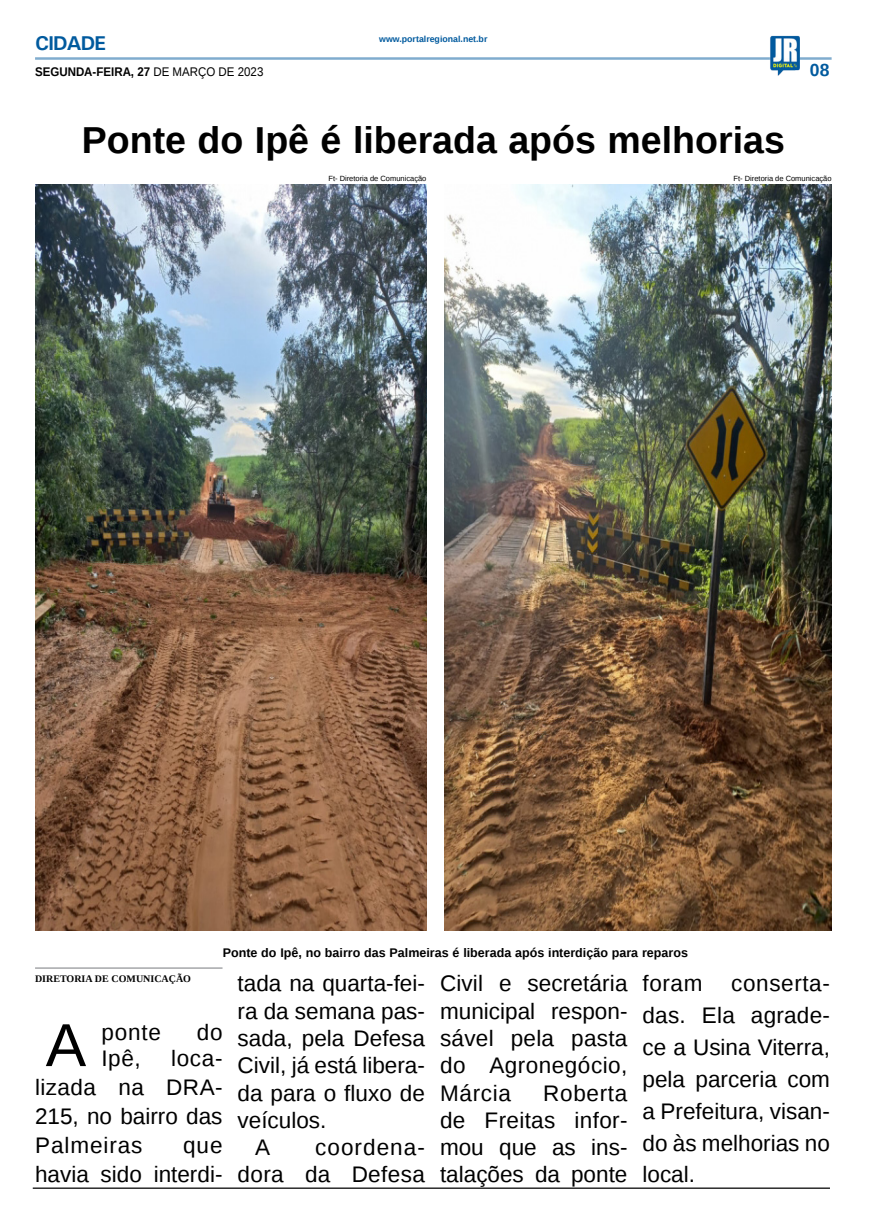
<style>
.page{position:relative;width:869px;height:1223px;background:#fff}
.page>*{position:absolute;margin:0;border:0;box-sizing:border-box;transform-origin:0 0}
.MATÉRIA{font:60.62px "Liberation Sans";color:#000}
.TÍTULO{font:700 37.5px "Liberation Sans";color:#000}
.MATÉRIA-2{font:22.5px/27.2px "Liberation Sans";color:#000;text-align:justify}
.TITULO_PG{font:700 20px "Univers";letter-spacing:-.04em;color:#005a9e}
.TÍTULO-2{font:700 17.5px "Liberation Sans";color:#005a9e}
.LEGENDA{font:700 12.5px "Liberation Sans";color:#000}
.LEGENDA-2{font:700 12.5px "Liberation Sans";color:#000;scale:.92 1}
.CRÉDITO_NOME{font:700 10px "Liberation Serif";color:#000}
.DATA_PG{font:700 8.75px "Liberation Sans";color:#005a9e}
.CRÉDITO_FOTO{font:7.5px "Liberation Sans";color:#000}
.s1{font-weight:400}
</style>
<div class="page">
<hr style="left:35px;top:57px;width:796px;height:3px;background:#005a9e">
<img style="left:769px;top:36px;width:30px;height:40px">
<hr style="left:33px;top:1187px;width:796px;height:1px;background:#000">
<img style="left:35px;top:184px;width:391px;height:746px">
<img style="left:444px;top:184px;width:387px;height:746px">
<hr style="left:35px;top:967px;width:187px;height:1px;background:#939598">
<p class="TITULO_PG" style="left:35px;top:31px;width:72px">CIDADE</p>
<p class="LEGENDA-2" style="left:35px;top:63px;width:249px">SEGUNDA-FEIRA, 27 <span class="s1">DE MARÇO DE 2023</span></p>
<p class="DATA_PG" style="left:379px;top:33px;width:110px">www.portalregional.net.br</p>
<p class="TÍTULO" style="left:82px;top:114px;width:704px">Ponte do Ipê é liberada após melhorias</p>
<p class="TÍTULO-2" style="left:809px;top:58px;width:21px">08</p>
<p class="CRÉDITO_FOTO" style="left:328px;top:174px;width:99px">Ft- Diretoria de Comunicação</p>
<p class="CRÉDITO_FOTO" style="left:733px;top:174px;width:99px">Ft- Diretoria de Comunicação</p>
<p class="LEGENDA" style="left:223px;top:944px;width:466px">Ponte do Ipê, no bairro das Palmeiras é liberada após interdição para reparos</p>
<p class="CRÉDITO_NOME" style="left:35px;top:971px;width:157px">DIRETORIA DE COMUNICAÇÃO</p>
<p class="MATÉRIA" style="left:46px;top:1010px;width:42px">A</p>
<p class="MATÉRIA-2" style="left:101px;top:1019px;width:61px">ponte</p>
<p class="MATÉRIA-2" style="left:197px;top:1019px;width:27px">do</p>
<p class="MATÉRIA-2" style="left:101px;top:1045px;width:41px">Ipê,</p>
<p class="MATÉRIA-2" style="left:35px;top:1044px;width:189px;line-height:29.1px;text-indent:136px">loca&shy;lizada na DRA-215, no bairro das Palmeiras</p>
<p class="MATÉRIA-2" style="left:35px;top:1131px;width:189px;line-height:29.1px;text-align:right">que<br>havia sido interdi-</p>
<p class="MATÉRIA-2" style="left:237px;top:970px;width:189px">tada na quarta-fei&shy;ra da semana pas&shy;sada, pela Defesa Civil, já está libera&shy;da para o fluxo de veículos.</p>
<p class="MATÉRIA-2" style="left:255px;top:1134px;width:17px">A</p>
<p class="MATÉRIA-2" style="left:237px;top:1134px;width:189px;text-align:right">coordena-<br>dora da Defesa</p>
<p class="MATÉRIA-2" style="left:440px;top:970px;width:189px">Civil e secretária municipal respon&shy;sável pela pasta do Agronegócio, Márcia</p>
<p class="MATÉRIA-2" style="left:440px;top:1080px;width:189px;text-indent:103px">Roberta de Freitas infor&shy;mou que as ins&shy;talações da ponte</p>
<p class="MATÉRIA-2" style="left:642px;top:970px;width:61px">foram</p>
<p class="MATÉRIA-2" style="left:642px;top:968px;width:189px;line-height:31.9px;text-indent:89px">conserta&shy;das. Ela agrade&shy;ce a Usina Viterra, pela parceria com a Prefeitura, visan&shy;do às melhorias no local.</p>
</div>
